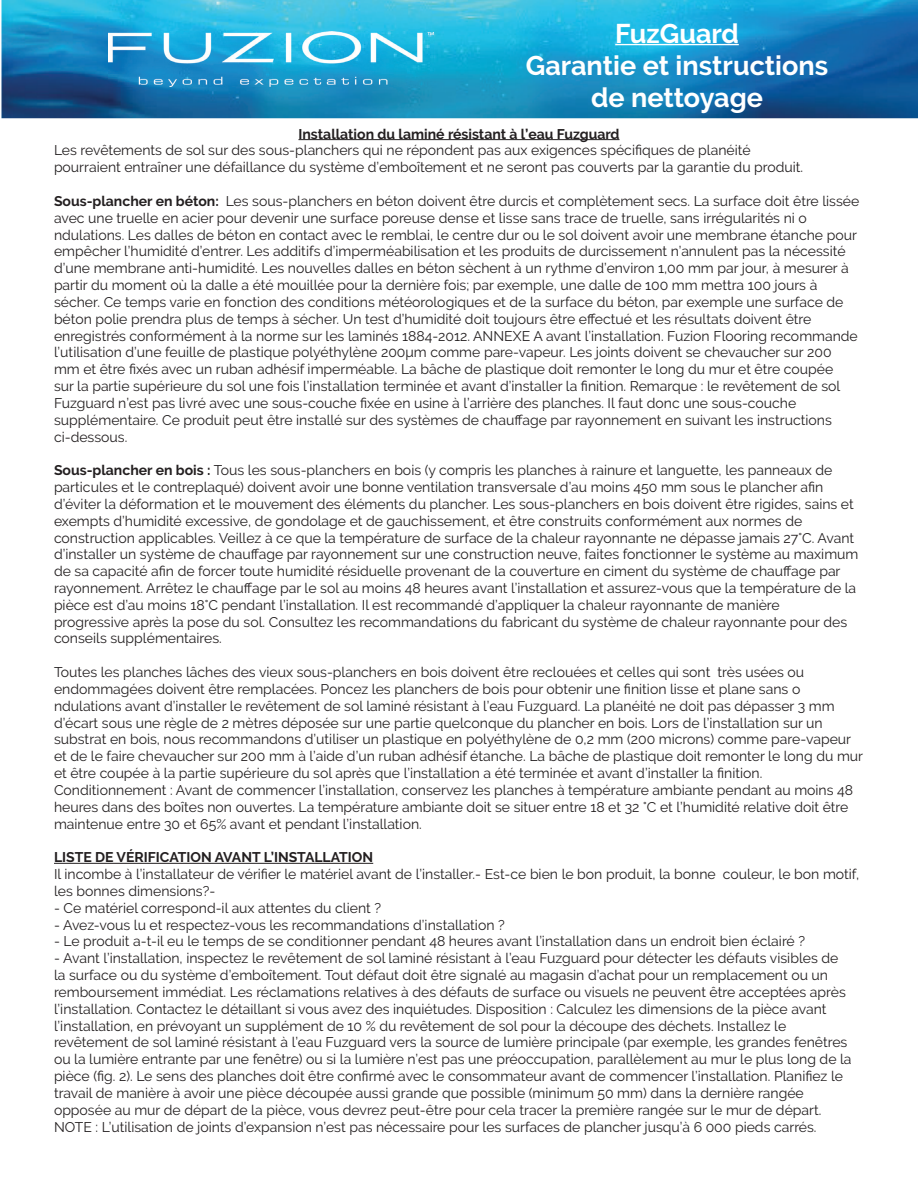
<style>
.page{position:relative;width:918px;height:1188px;background:#fff}
.page>*{position:absolute;margin:0;border:0;box-sizing:border-box;transform-origin:0 0}
.t1{font:700 27px "Raleway";color:#fff}
.t2{font:14.1px/16.8px "Raleway";color:#231f20}
.t3{font:700 14.1px "Raleway";color:#231f20}
.s1{font-weight:700}
</style>
<div class="page">
<hr style="left:298px;top:139px;width:322px;height:1px;background:#231f20">
<hr style="left:54px;top:863px;width:319px;height:1px;background:#231f20">
<img style="left:2px;top:0;width:916px;height:118px">
<img style="left:108px;top:32px;width:325px;height:55px">
<hr style="left:615px;top:44px;width:124px;height:1px;background:#fff">
<p class="t1" style="left:615px;top:18px;width:125px">FuzGuard</p>
<p class="t1" style="left:526px;top:50px;width:304px">Garantie et instructions</p>
<p class="t1" style="left:591px;top:82px;width:173px">de nettoyage</p>
<p class="t3" style="left:298px;top:126px;width:323px">Installation du laminé résistant à l’eau Fuzguard</p>
<p class="t2" style="left:54px;top:142px;width:698px">Les revêtements de sol sur des sous-planchers qui ne répondent pas aux exigences spécifiques de planéité</p>
<p class="t2" style="left:54px;top:159px;width:751px">pourraient entraîner une défaillance du système d’emboîtement et ne seront pas couverts par la garantie du produit.</p>
<p class="t2" style="left:54px;top:192px;width:807px"><span class="s1">Sous-plancher en béton:</span> Les sous-planchers en béton doivent être durcis et complètement secs. La surface doit être lissée avec une truelle en acier pour devenir une surface poreuse dense et lisse sans trace de truelle, sans irrégularités ni o</p>
<p class="t2" style="left:54px;top:226px;width:805px">ndulations. Les dalles de béton en contact avec le remblai, le centre dur ou le sol doivent avoir une membrane étanche pour empêcher l’humidité d’entrer. Les additifs d’imperméabilisation et les produits de durcissement n’annulent pas la nécessité d’une membrane anti-humidité. Les nouvelles dalles en béton sèchent à un rythme d’environ 1,00 mm par jour, à mesurer à partir du moment où la dalle a été mouillée pour la dernière fois; par exemple, une dalle de 100 mm mettra 100 jours à</p>
<p class="t2" style="left:54px;top:293px;width:791px">sécher. Ce temps varie en fonction des conditions météorologiques et de la surface du béton, par exemple une surface de béton polie prendra plus de temps à sécher. Un test d’humidité doit toujours être effectué et les résultats doivent être</p>
<p class="t2" style="left:54px;top:327px;width:805px">enregistrés conformément à la norme sur les laminés 1884-2012. ANNEXE A avant l’installation. Fuzion Flooring recommande l’utilisation d’une feuille de plastique polyéthylène 200μm comme pare-vapeur. Les joints doivent se chevaucher sur 200 mm et être fixés avec un ruban adhésif imperméable. La bâche de plastique doit remonter le long du mur et être coupée<br>sur la partie supérieure du sol une fois l’installation terminée et avant d’installer la finition. Remarque : le revêtement de sol Fuzguard n’est pas livré avec une sous-couche fixée en usine à l’arrière des planches. Il faut donc une sous-couche</p>
<p class="t2" style="left:54px;top:411px;width:779px">supplémentaire. Ce produit peut être installé sur des systèmes de chauffage par rayonnement en suivant les instructions ci-dessous.</p>
<p class="t2" style="left:54px;top:462px;width:801px"><span class="s1">Sous-plancher en bois :</span> Tous les sous-planchers en bois (y compris les planches à rainure et languette, les panneaux de particules et le contreplaqué) doivent avoir une bonne ventilation transversale d’au moins 450 mm sous le plancher afin d’éviter la déformation et le mouvement des éléments du plancher. Les sous-planchers en bois doivent être rigides, sains et exempts d’humidité excessive, de gondolage et de gauchissement, et être construits conformément aux normes de</p>
<p class="t2" style="left:54px;top:529px;width:806px">construction applicables. Veillez à ce que la température de surface de la chaleur rayonnante ne dépasse jamais 27°C. Avant d’installer un système de chauffage par rayonnement sur une construction neuve, faites fonctionner le système au maximum de sa capacité afin de forcer toute humidité résiduelle provenant de la couverture en ciment du système de chauffage par rayonnement. Arrêtez le chauffage par le sol au moins 48 heures avant l’installation et assurez-vous que la température de la pièce est d’au moins 18°C pendant l’installation. Il est recommandé d’appliquer la chaleur rayonnante de manière</p>
<p class="t2" style="left:54px;top:613px;width:795px">progressive après la pose du sol. Consultez les recommandations du fabricant du système de chaleur rayonnante pour des conseils supplémentaires.</p>
<p class="t2" style="left:54px;top:664px;width:752px">Toutes les planches lâches des vieux sous-planchers en bois doivent être reclouées et celles qui sont très usées ou</p>
<p class="t2" style="left:54px;top:681px;width:748px">endommagées doivent être remplacées. Poncez les planchers de bois pour obtenir une finition lisse et plane sans o</p>
<p class="t2" style="left:54px;top:697px;width:782px">ndulations avant d’installer le revêtement de sol laminé résistant à l’eau Fuzguard. La planéité ne doit pas dépasser 3 mm d’écart sous une règle de 2 mètres déposée sur une partie quelconque du plancher en bois. Lors de l’installation sur un</p>
<p class="t2" style="left:54px;top:731px;width:811px">substrat en bois, nous recommandons d’utiliser un plastique en polyéthylène de 0,2 mm (200 microns) comme pare-vapeur et de le faire chevaucher sur 200 mm à l’aide d’un ruban adhésif étanche. La bâche de plastique doit remonter le long du mur et être coupée à la partie supérieure du sol après que l’installation a été terminée et avant d’installer la finition.</p>
<p class="t2" style="left:54px;top:782px;width:801px">Conditionnement : Avant de commencer l’installation, conservez les planches à température ambiante pendant au moins 48 heures dans des boîtes non ouvertes. La température ambiante doit se situer entre 18 et 32 °C et l’humidité relative doit être maintenue entre 30 et 65% avant et pendant l’installation.</p>
<p class="t3" style="left:54px;top:849px;width:321px">LISTE DE VÉRIFICATION AVANT L’INSTALLATION</p>
<p class="t2" style="left:54px;top:866px;width:807px">Il incombe à l’installateur de vérifier le matériel avant de l’installer.- Est-ce bien le bon produit, la bonne couleur, le bon motif, les bonnes dimensions?-</p>
<p class="t2" style="left:54px;top:899px;width:329px">- Ce matériel correspond-il aux attentes du client ?</p>
<p class="t2" style="left:54px;top:916px;width:452px">- Avez-vous lu et respectez-vous les recommandations d’installation ?</p>
<p class="t2" style="left:54px;top:933px;width:753px">- Le produit a-t-il eu le temps de se conditionner pendant 48 heures avant l’installation dans un endroit bien éclairé ?</p>
<p class="t2" style="left:54px;top:950px;width:793px">- Avant l’installation, inspectez le revêtement de sol laminé résistant à l’eau Fuzguard pour détecter les défauts visibles de la surface ou du système d’emboîtement. Tout défaut doit être signalé au magasin d’achat pour un remplacement ou un remboursement immédiat. Les réclamations relatives à des défauts de surface ou visuels ne peuvent être acceptées après l’installation. Contactez le détaillant si vous avez des inquiétudes. Disposition : Calculez les dimensions de la pièce avant</p>
<p class="t2" style="left:54px;top:1017px;width:734px">l’installation, en prévoyant un supplément de 10 % du revêtement de sol pour la découpe des déchets. Installez le</p>
<p class="t2" style="left:54px;top:1034px;width:799px">revêtement de sol laminé résistant à l’eau Fuzguard vers la source de lumière principale (par exemple, les grandes fenêtres ou la lumière entrante par une fenêtre) ou si la lumière n’est pas une préoccupation, parallèlement au mur le plus long de la pièce (fig. 2). Le sens des planches doit être confirmé avec le consommateur avant de commencer l’installation. Planifiez le travail de manière à avoir une pièce découpée aussi grande que possible (minimum 50 mm) dans la dernière rangée</p>
<p class="t2" style="left:54px;top:1101px;width:769px">opposée au mur de départ de la pièce, vous devrez peut-être pour cela tracer la première rangée sur le mur de départ.</p>
<p class="t2" style="left:54px;top:1118px;width:764px">NOTE : L’utilisation de joints d’expansion n’est pas nécessaire pour les surfaces de plancher jusqu’à 6 000 pieds carrés.</p>
</div>
